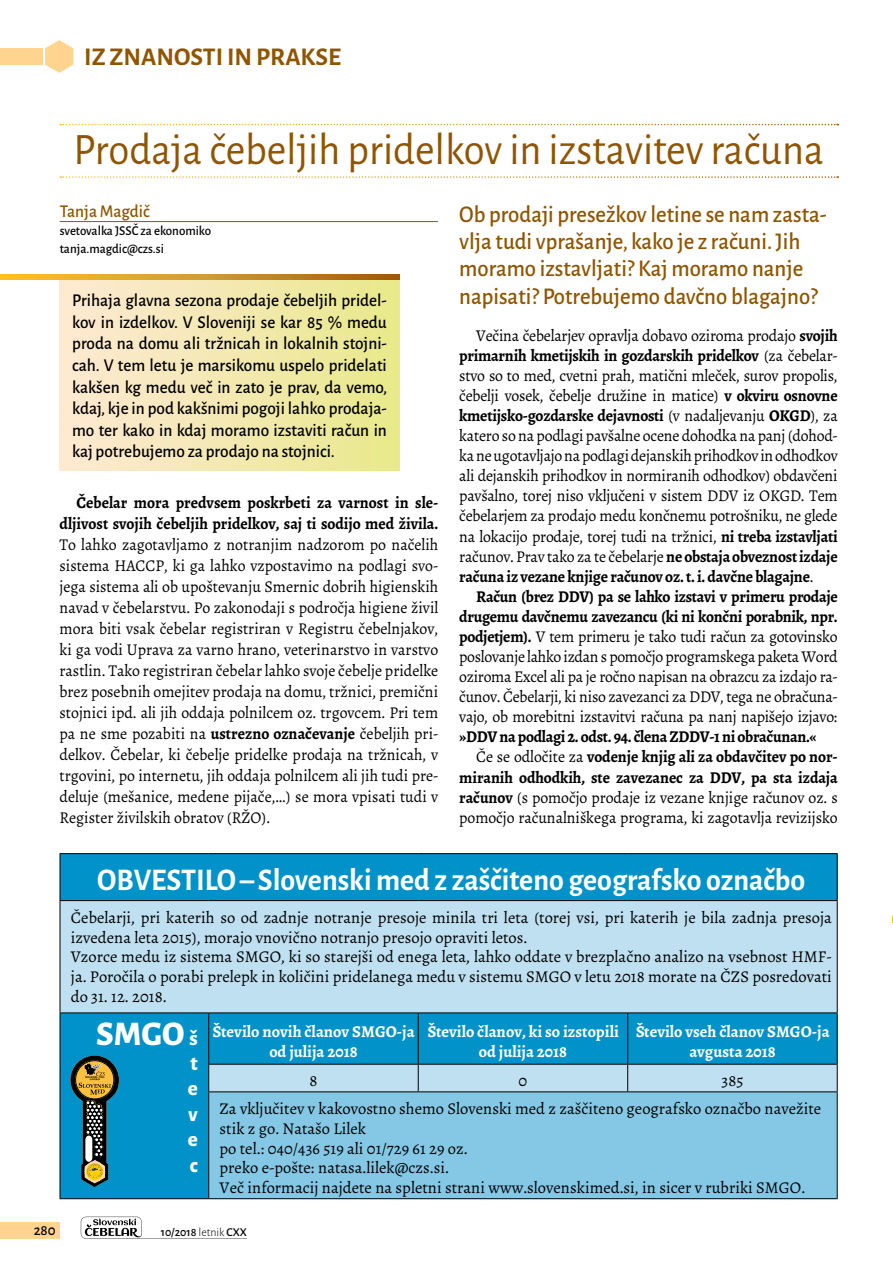
<style>
.page{position:relative;width:893px;height:1263px;background:#fff}
.page>*{position:absolute;margin:0;border:0;box-sizing:border-box;transform-origin:0 0}
.t1{font:45px "Alegreya Sans";color:#905501;scale:.95 1}
.t2{font:800 34.5px "Alegreya Sans";color:#fff}
.t3{font:700 31.5px "Alegreya Sans";color:#fff;scale:.95 1}
.t4{font:700 25.5px "Alegreya Sans";color:#905501}
.t5{font:500 24px/27.3px "Alegreya Sans";color:#905501;scale:.95 1}
.t6{font:800 21.15px/25.3px "Alegreya Sans";color:#fff;text-align:justify}
.t7{font:500 18px/21.6px "Alegreya Sans";color:#000;text-align:justify;scale:.96 1}
.t8{font:500 18px "Alegreya Sans";color:#905501;scale:.96 1}
.t9{font:16.5px/20.1px "Alegreya";color:#000;text-align:justify;scale:.96 1}
.t10{font:16.5px/19.8px "Alegreya";color:#000}
.t11{font:700 16.5px/21px "Alegreya";letter-spacing:-.005em;color:#000;text-align:right;scale:.96 1}
.t12{font:700 16.5px/19.2px "Alegreya";color:#fff;text-align:center}
.t13{font:500 15px "Alegreya Sans";color:#000}
.t14{font:500 13.5px/18px "Alegreya Sans";color:#000;scale:.96 1}
.t15{font:500 12px "Alegreya Sans";color:#000}
.s1{font-weight:700}
.s2{font-weight:400}
.s3{font-size:21.15px}
.s4{font-weight:300}
</style>
<div class="page">
<svg style="left:81px;top:1217px;width:166px;height:22px"></svg>
<div style="left:0;top:48px;width:43px;height:17px;background:#ffd48e"></div>
<svg style="left:45px;top:40px;width:28px;height:33px"></svg>
<div style="left:0;top:1222px;width:60px;height:17px;background:#ffd48e"></div>
<div style="left:59px;top:279px;width:341px;height:191px;background:linear-gradient(to right,#ffe9d4,#e8e98b)"></div>
<svg style="left:60px;top:124px;width:778px;height:1px"></svg>
<svg style="left:60px;top:176px;width:778px;height:2px"></svg>
<svg style="left:0;top:274px;width:400px;height:6px;background:#d09328"></svg>
<hr style="left:60px;top:221px;width:378px;height:1px;background:#905501">
<div style="left:61px;top:854px;width:776px;height:344px;background:#0092c8"></div>
<svg style="left:61px;top:901px;width:776px;height:191px;background:#86c8e4"></svg>
<div style="left:209px;top:1092px;width:628px;height:107px;background:#84c8e6"></div>
<hr style="left:60px;top:854px;width:1px;height:46px;background:#000">
<hr style="left:837px;top:854px;width:1px;height:46px;background:#000">
<hr style="left:60px;top:901px;width:1px;height:111px;background:#000">
<hr style="left:837px;top:901px;width:1px;height:111px;background:#000">
<hr style="left:60px;top:1012px;width:149px;height:1px;background:#000">
<hr style="left:60px;top:1013px;width:1px;height:51px;background:#000">
<hr style="left:209px;top:1012px;width:209px;height:1px;background:#000">
<hr style="left:208px;top:1013px;width:1px;height:51px;background:#000">
<hr style="left:418px;top:1012px;width:210px;height:1px;background:#000">
<hr style="left:418px;top:1013px;width:1px;height:51px;background:#000">
<hr style="left:628px;top:1012px;width:210px;height:1px;background:#000">
<hr style="left:627px;top:1013px;width:1px;height:51px;background:#000">
<hr style="left:837px;top:1013px;width:1px;height:51px;background:#000">
<svg style="left:60px;top:1064px;width:1px;height:28px"></svg>
<svg style="left:208px;top:1065px;width:1px;height:26px"></svg>
<svg style="left:418px;top:1065px;width:1px;height:26px"></svg>
<svg style="left:627px;top:1065px;width:1px;height:26px"></svg>
<svg style="left:837px;top:1065px;width:1px;height:26px"></svg>
<hr style="left:60px;top:1092px;width:1px;height:106px;background:#000">
<hr style="left:208px;top:1091px;width:210px;height:1px;background:#000">
<hr style="left:208px;top:1092px;width:1px;height:106px;background:#000">
<hr style="left:418px;top:1091px;width:210px;height:1px;background:#000">
<hr style="left:628px;top:1091px;width:210px;height:1px;background:#000">
<hr style="left:837px;top:1092px;width:1px;height:106px;background:#000">
<hr style="left:209px;top:1198px;width:209px;height:1px;background:#000">
<hr style="left:418px;top:1198px;width:210px;height:1px;background:#000">
<hr style="left:628px;top:1198px;width:210px;height:1px;background:#000">
<hr style="left:60px;top:1198px;width:149px;height:1px;background:#000">
<hr style="left:60px;top:853px;width:149px;height:1px;background:#000">
<hr style="left:209px;top:853px;width:209px;height:1px;background:#000">
<hr style="left:418px;top:853px;width:210px;height:1px;background:#000">
<hr style="left:628px;top:853px;width:210px;height:1px;background:#000">
<hr style="left:60px;top:900px;width:149px;height:1px;background:#000">
<hr style="left:209px;top:900px;width:209px;height:1px;background:#000">
<hr style="left:418px;top:900px;width:210px;height:1px;background:#000">
<hr style="left:628px;top:900px;width:210px;height:1px;background:#000">
<hr style="left:208px;top:1064px;width:210px;height:1px;background:#000">
<hr style="left:418px;top:1064px;width:210px;height:1px;background:#000">
<hr style="left:628px;top:1064px;width:210px;height:1px;background:#000">
<svg style="left:71px;top:1055px;width:48px;height:132px;background:#437671"></svg>
<img style="left:86px;top:1100px;width:17px;height:42px">
<h3 class="t4" style="left:84px;top:38px;width:259px">IZ ZNANOSTI IN PRAKSE</h3>
<h1 class="t1" style="left:73px;top:119px;width:791px">Prodaja čebeljih pridelkov in izstavitev računa</h1>
<p class="t8" style="left:60px;top:199px;width:95px">Tanja Magdič</p>
<p class="t14" style="left:60px;top:221px;width:159px">svetovalka JSSČ za ekonomiko tanja.magdic@czs.si</p>
<h3 class="t5" style="left:459px;top:199px;width:388px">Ob prodaji presežkov letine se nam zasta&shy;vlja tudi vprašanje, kako je z računi. Jih moramo izstavljati? Kaj moramo nanje napisati? Potrebujemo davčno blagajno?</h3>
<p class="t9" style="left:459px;top:325px;width:396px;text-indent:17px">Večina čebelarjev opravlja dobavo oziroma prodajo <span class="s1">svojih primarnih kmetijskih in gozdarskih pridelkov</span> (za čebelar&shy;stvo so to med, cvetni prah, matični mleček, surov propolis, čebelji vosek, čebelje družine in matice) <span class="s1">v okviru osnovne kmetijsko-gozdarske dejavnosti</span> (v nadaljevanju <span class="s1">OKGD</span>), za katero so na podlagi pavšalne ocene dohodka na panj (dohod&shy;ka ne ugotavljajo na podlagi dejanskih prihodkov in odhodkov ali dejanskih prihodkov in normiranih odhodkov) obdavčeni pavšalno, torej niso vključeni v sistem DDV iz OKGD. Tem čebelarjem za prodajo medu končnemu potrošniku, ne glede na lokacijo prodaje, torej tudi na tržnici, <span class="s1">ni treba izstavljati </span>računov. Prav tako za te čebelarje <span class="s1">ne obstaja obveznost izdaje računa iz vezane knjige računov oz. t. i. davčne blagajne</span>.</p>
<p class="t9" style="left:459px;top:586px;width:396px;text-indent:17px"><span class="s1">Račun (brez DDV) pa se lahko izstavi v primeru prodaje drugemu davčnemu zavezancu (ki ni končni porabnik, npr. podjetjem).</span> V tem primeru je tako tudi račun za gotovinsko poslovanje lahko izdan s pomočjo programskega paketa Word oziroma Excel ali pa je ročno napisan na obrazcu za izdajo ra&shy;čunov. Čebelarji, ki niso zavezanci za DDV, tega ne obračuna&shy;vajo, ob morebitni izstavitvi računa pa nanj napišejo izjavo:</p>
<p class="t11" style="left:459px;top:726px;width:374px">»DDV na podlagi 2. odst. 94. člena ZDDV-1 ni obračunan.«</p>
<p class="t11" style="left:476px;top:746px;width:378px"><span class="s2">Če se odločite za</span> vodenje knjig ali za obdavčitev po nor-</p>
<p class="t11" style="left:459px;top:767px;width:396px">miranih odhodkih, ste zavezanec za DDV, pa sta izdaja</p>
<p class="t9" style="left:459px;top:787px;width:396px"><span class="s1">računov</span> (s pomočjo prodaje iz vezane knjige računov oz. s</p>
<p class="t9" style="left:459px;top:807px;width:396px">pomočjo računalniškega programa, ki zagotavlja revizijsko</p>
<p class="t7" style="left:72px;top:289px;width:330px">Prihaja glavna sezona prodaje čebeljih pridel&shy;kov in izdelkov. V Sloveniji se kar 85 % medu proda na domu ali tržnicah in lokalnih stojni&shy;cah. V tem letu je marsikomu uspelo pridelati kakšen kg medu več in zato je prav, da vemo, kdaj, kje in pod kakšnimi pogoji lahko prodaja&shy;mo ter kako in kdaj moramo izstaviti račun in kaj potrebujemo za prodajo na stojnici.</p>
<p class="t11" style="left:60px;top:492px;width:396px">Čebelar mora predvsem poskrbeti za varnost in sle&shy;dljivost svojih čebeljih pridelkov, saj ti sodijo med živila.</p>
<p class="t9" style="left:60px;top:534px;width:396px;line-height:21px">To lahko zagotavljamo z notranjim nadzorom po načelih sistema HACCP, ki ga lahko vzpostavimo na podlagi svo&shy;jega sistema ali ob upoštevanju Smernic dobrih higienskih navad v čebelarstvu. Po zakonodaji s področja higiene živil mora biti vsak čebelar registriran v Registru čebelnjakov, ki ga vodi Uprava za varno hrano, veterinarstvo in varstvo rastlin. Tako registriran čebelar lahko svoje čebelje pridelke brez posebnih omejitev prodaja na domu, tržnici, premični stojnici ipd. ali jih oddaja polnilcem oz. trgovcem. Pri tem pa ne sme pozabiti na <span class="s1">ustrezno označevanje</span> čebeljih pri&shy;delkov. Čebelar, ki čebelje pridelke prodaja na tržnicah, v trgovini, po internetu, jih oddaja polnilcem ali jih tudi pre&shy;deluje (mešanice, medene pijače,…) se mora vpisati tudi v Register živilskih obratov (RŽO).</p>
<h3 class="t3" style="left:97px;top:856px;width:747px">OBVESTILO – Slovenski med z zaščiteno geografsko označbo</h3>
<p class="t10" style="left:71px;top:907px;width:762px">Čebelarji, pri katerih so od zadnje notranje presoje minila tri leta (torej vsi, pri katerih je bila zadnja presoja izvedena leta 2015), morajo vnovično notranjo presojo opraviti letos.<br>Vzorce medu iz sistema SMGO, ki so starejši od enega leta, lahko oddate v brezplačno analizo na vsebnost HMF&shy;ja. Poročila o porabi prelepk in količini pridelanega medu v sistemu SMGO v letu 2018 morate na ČZS posredovati do 31. 12. 2018.</p>
<h2 class="t2" style="left:96px;top:1007px;width:103px">SMGO <span class="s3">š</span></h2>
<p class="t6" style="left:188px;top:1049px;width:12px">t e v e c</p>
<p class="t12" style="left:212px;top:1022px;width:204px">Število novih članov SMGO-ja od julija 2018</p>
<p class="t12" style="left:427px;top:1022px;width:193px">Število članov, ki so izstopili od julija 2018</p>
<p class="t12" style="left:635px;top:1022px;width:196px">Število vseh članov SMGO-ja avgusta 2018</p>
<p class="t10" style="left:309px;top:1071px;width:10px">8</p>
<p class="t10" style="left:519px;top:1071px;width:10px">0</p>
<p class="t10" style="left:220px;top:1067px;width:603px;line-height:27.6px;text-indent:502px">385<br>Za vključitev v kakovostno shemo Slovenski med z zaščiteno geografsko označbo navežite</p>
<p class="t10" style="left:220px;top:1118px;width:587px">stik z go. Natašo Lilek<br>po tel.: 040/436 519 ali 01/729 61 29 oz.<br>preko e-pošte: natasa.lilek@czs.si.<br>Več informacij najdete na spletni strani www.slovenskimed.si, in sicer v rubriki SMGO.</p>
<p class="t13" style="left:34px;top:1220px;width:24px">280</p>
<p class="t15" style="left:161px;top:1223px;width:88px">10/2018 <span class="s4">letnik</span> CXX</p>
</div>
